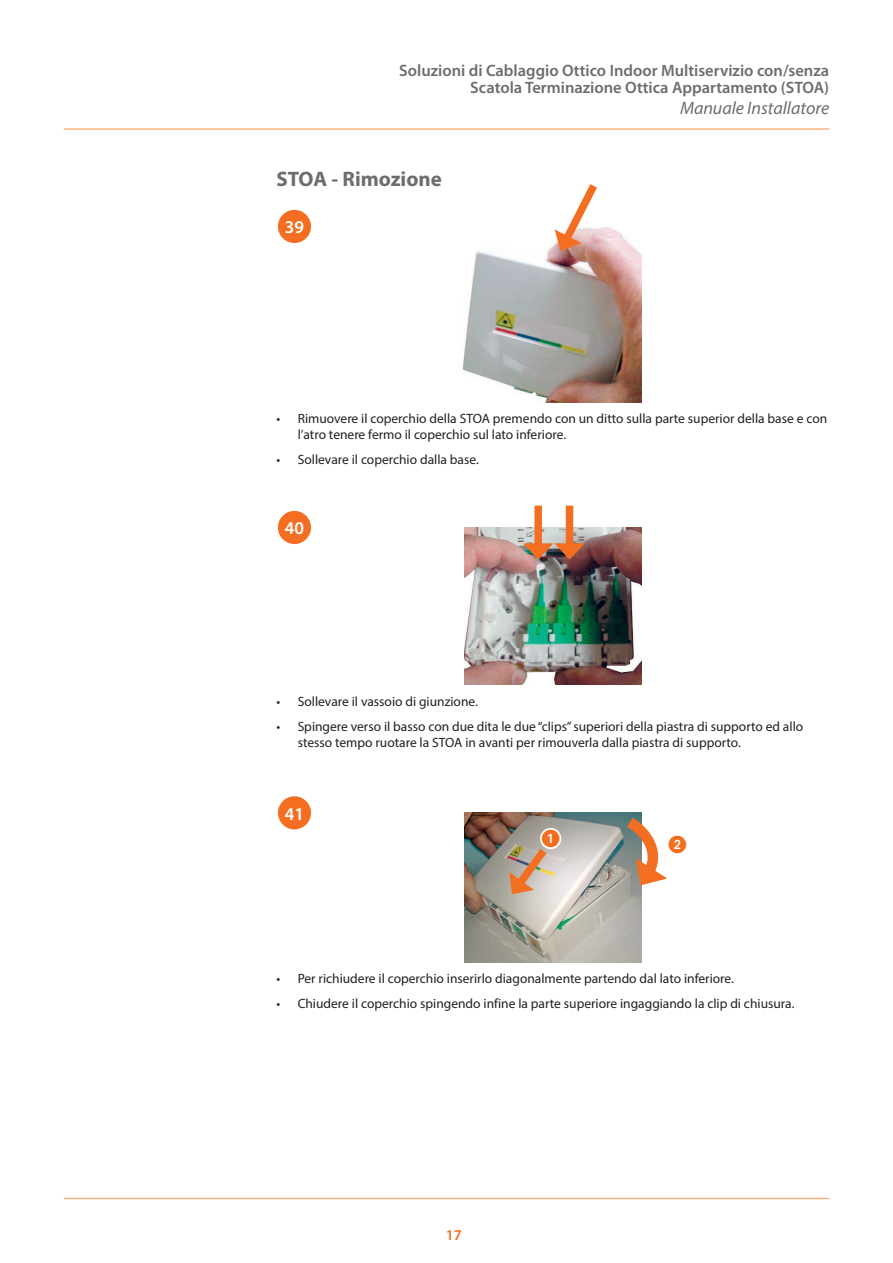
<style>
.page{position:relative;width:893px;height:1263px;background:#fff}
.page>*{position:absolute;margin:0;border:0;box-sizing:border-box;transform-origin:0 0}
.t1{font:700 21px "Myriad Pro";color:#6c6d70}
.t2{font:italic 18px "Myriad Pro";color:#6c6d70}
.t3{font:600 18px "Myriad Pro";color:#fff}
.t4{font:18px "European Pi One";color:#f36e21}
.t5{font:600 16.5px/16.5px "Myriad Pro";color:#6c6d70;text-align:right}
.t6{font:600 15px "Myriad Pro";color:#f36e21}
.t7{font:13.5px/16.2px "Myriad Pro";color:#231f20}
</style>
<div class="page">
<hr style="left:64px;top:128px;width:765px;height:2px;background:#f9b281">
<hr style="left:64px;top:1198px;width:765px;height:1px;background:#f9b281">
<div style="left:277px;top:510px;width:35px;height:35px;background:#f36e21;border-radius:50%"></div>
<div style="left:276px;top:509px;width:37px;height:36px;border:2px solid #fff;border-radius:50%"></div>
<div style="left:277px;top:795px;width:35px;height:35px;background:#f36e21;border-radius:50%"></div>
<div style="left:276px;top:795px;width:37px;height:36px;border:2px solid #fff;border-radius:50%"></div>
<div style="left:277px;top:209px;width:35px;height:35px;background:#f36e21;border-radius:50%"></div>
<div style="left:276px;top:208px;width:37px;height:36px;border:2px solid #fff;border-radius:50%"></div>
<img style="left:462px;top:227px;width:179px;height:175px">
<img style="left:464px;top:527px;width:177px;height:158px">
<img style="left:464px;top:813px;width:178px;height:149px">
<div style="left:534px;top:506px;width:8px;height:44px;background:#f36e21"></div>
<div style="left:566px;top:506px;width:7px;height:44px;background:#f36e21"></div>
<svg style="left:523px;top:543px;width:62px;height:17px"></svg>
<svg style="left:554px;top:184px;width:50px;height:68px"></svg>
<div style="left:540px;top:828px;width:21px;height:21px;background:#fff;border-radius:50%"></div>
<svg style="left:615px;top:812px;width:52px;height:77px"></svg>
<svg style="left:507px;top:830px;width:52px;height:66px;background:#c9b09d"></svg>
<p class="t5" style="left:399px;top:63px;width:431px">Soluzioni di Cablaggio Ottico Indoor Multiservizio con/senza<br>Scatola Terminazione Ottica Appartamento (STOA)</p>
<h1 class="t1" style="left:276px;top:167px;width:167px">STOA - Rimozione</h1>
<h2 class="t3" style="left:285px;top:217px;width:21px">39</h2>
<h2 class="t2" style="left:680px;top:97px;width:151px">Manuale Installatore</h2>
<p class="t7" style="left:298px;top:410px;width:531px;text-indent:-21px">• Rimuovere il coperchio della STOA premendo con un ditto sulla parte superior della base e con l’atro tenere fermo il coperchio sul lato inferiore.</p>
<p class="t7" style="left:276px;top:451px;width:204px">• Sollevare il coperchio dalla base.</p>
<h2 class="t3" style="left:285px;top:518px;width:21px">40</h2>
<p class="t7" style="left:276px;top:693px;width:203px">• Sollevare il vassoio di giunzione.</p>
<p class="t7" style="left:298px;top:718px;width:507px;text-indent:-21px">• Spingere verso il basso con due dita le due “clips” superiori della piastra di supporto ed allo stesso tempo ruotare la STOA in avanti per rimouverla dalla piastra di supporto.</p>
<h2 class="t3" style="left:285px;top:803px;width:21px">41</h2>
<h2 class="t4" style="left:668px;top:834px;width:19px">2</h2>
<p class="t7" style="left:276px;top:970px;width:459px">• Per richiudere il coperchio inserirlo diagonalmente partendo dal lato inferiore.</p>
<p class="t7" style="left:276px;top:995px;width:520px">• Chiudere il coperchio spingendo infine la parte superiore ingaggiando la clip di chiusura.</p>
<p class="t6" style="left:446px;top:1226px;width:18px">17</p>
</div>
